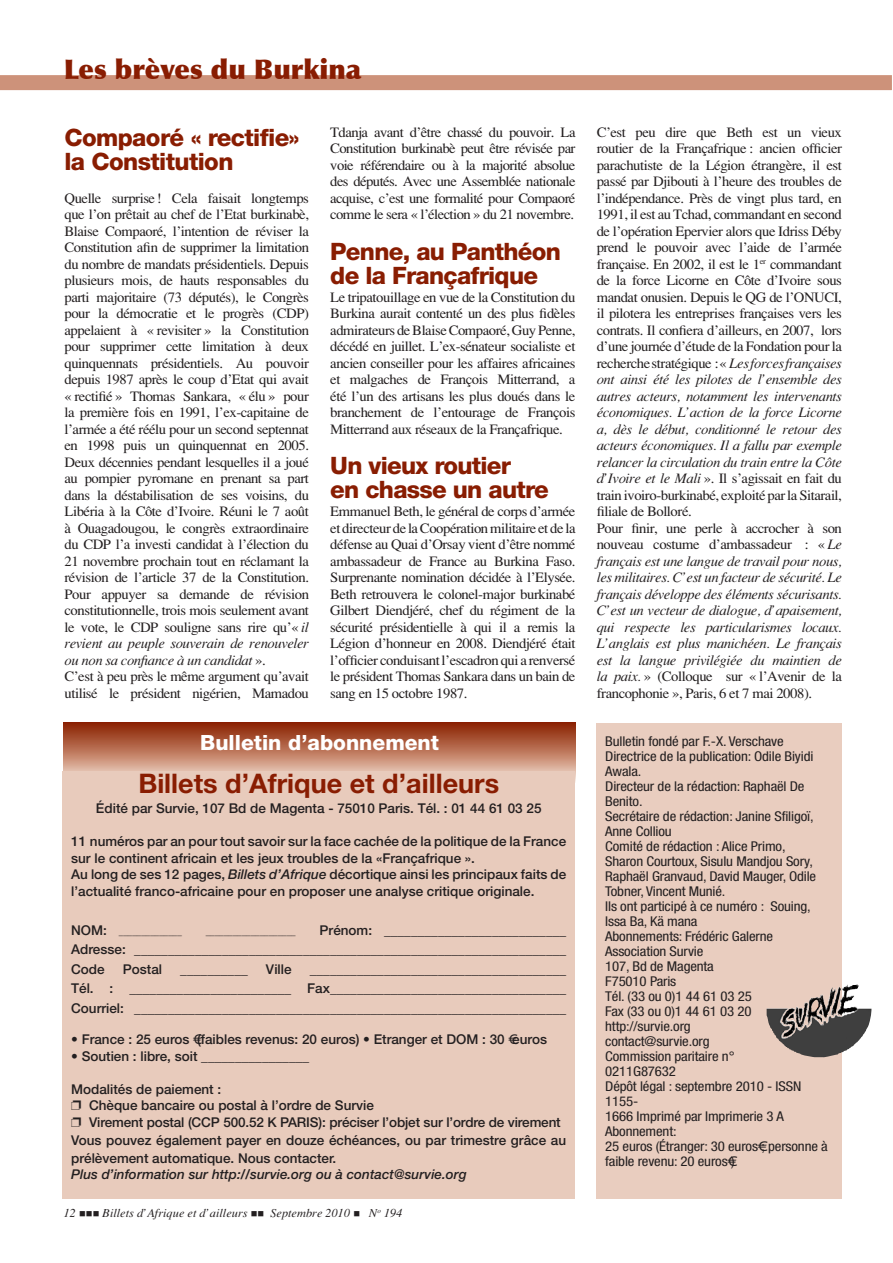
<style>
.page{position:relative;width:893px;height:1263px;background:#fff}
.page>*{position:absolute;margin:0;border:0;box-sizing:border-box;transform-origin:0 0}
.t1{font:700 27px "Helvetica Neue";color:#891d02}
.t2{font:900 27px "Optima";color:#891d02}
.t3{font:800 24px/24px "Helvetica Neue";letter-spacing:-.03em;color:#891d02}
.t4{font:800 21px "Helvetica Neue";color:#fff}
.t5{font:14.25px/16.5px "Tim Roma Fine";letter-spacing:-.03em;color:#231f20;text-align:justify}
.t6{font:14.25px/16.5px "Tim Ital Fine";letter-spacing:-.03em;color:#231f20;text-align:justify}
.t7{font:500 13.5px/16.5px "Helvetica Neue";color:#231f20}
.t8{font:condensed 13.5px/15px "Helvetica Neue";letter-spacing:-.01em;color:#231f20;scale:1.1 1}
.t9{font:italic 500 13.5px "Helvetica Neue";color:#231f20}
.t10{font:12px "Tim Ital Fine";color:#231f20}
.t11{font:500 9px "Helvetica Neue";color:#231f20}
.s1{font-family:"Tim Ital Fine"}
.s2{font-family:"Tim Roma Fine"}
.s3{font-style:italic}
.s4{font-size:13.5px}
</style>
<div class="page">
<div style="left:0;top:75px;width:892px;height:15px;background:#cd927a"></div>
<svg style="left:64px;top:723px;width:511px;height:48px;background:#b56b50"></svg>
<div style="left:597px;top:724px;width:245px;height:475px;background:#e9cdbf"></div>
<img style="left:767px;top:985px;width:104px;height:73px">
<div style="left:63px;top:771px;width:512px;height:428px;background:#e8cbbc"></div>
<svg style="left:811px;top:1000px;width:8px;height:12px"></svg>
<h1 class="t2" style="left:64px;top:53px;width:299px">Les brèves du Burkina</h1>
<h2 class="t3" style="left:64px;top:125px;width:236px">Compaoré « rectifie» la Constitution</h2>
<p class="t5" style="left:64px;top:189px;width:246px">Quelle surprise! Cela faisait longtemps que l’on prêtait au chef de l’Etat burkinabè, Blaise Compaoré, l’intention de réviser la Constitution afin de supprimer la limitation du nombre de mandats présidentiels. Depuis plusieurs mois, de hauts responsables du parti majoritaire (73 députés), le Congrès pour la démocratie et le progrès (CDP) appelaient à «revisiter» la Constitution pour supprimer cette limitation à deux quinquennats présidentiels. Au pouvoir depuis 1987 après le coup d’Etat qui avait «rectifié» Thomas Sankara, «élu» pour la première fois en 1991, l’ex-capitaine de l’armée a été réélu pour un second septennat en 1998 puis un quinquennat en 2005.<br>Deux décennies pendant lesquelles il a joué au pompier pyromane en prenant sa part dans la déstabilisation de ses voisins, du Libéria à la Côte d’Ivoire. Réuni le 7 août à Ouagadougou, le congrès extraordinaire du CDP l’a investi candidat à l’élection du 21 novembre prochain tout en réclamant la révision de l’article 37 de la Constitution.<br>Pour appuyer sa demande de révision constitutionnelle, trois mois seulement avant le vote, le CDP souligne sans rire qu’«<span class="s1">il</span></p>
<p class="t6" style="left:64px;top:635px;width:246px">revient au peuple souverain de renouveler ou non sa confiance à un candidat<span class="s2">».</span></p>
<p class="t5" style="left:64px;top:668px;width:246px">C’est à peu près le même argument qu’avait utilisé le président nigérien, Mamadou</p>
<p class="t5" style="left:330px;top:123px;width:247px">Tdanja avant d’être chassé du pouvoir. La Constitution burkinabè peut être révisée par voie référendaire ou à la majorité absolue des députés. Avec une Assemblée nationale acquise, c’est une formalité pour Compaoré comme le sera «l’élection» du 21 novembre.</p>
<h2 class="t3" style="left:330px;top:239px;width:232px">Penne, au Panthéon de la Françafrique</h2>
<p class="t5" style="left:330px;top:288px;width:247px">Le tripatouillage en vue de la Constitution du Burkina aurait contenté un des plus fidèles admirateurs de Blaise Compaoré, Guy Penne, décédé en juillet. L’ex-sénateur socialiste et ancien conseiller pour les affaires africaines et malgaches de François Mitterrand, a été l’un des artisans les plus doués dans le branchement de l’entourage de François Mitterrand aux réseaux de la Françafrique.</p>
<h2 class="t3" style="left:330px;top:453px;width:220px">Un vieux routier<br>en chasse un autre</h2>
<p class="t5" style="left:330px;top:503px;width:247px">Emmanuel Beth, le général de corps d’armée et directeur de la Coopération militaire et de la défense au Quai d’Orsay vient d’être nommé ambassadeur de France au Burkina Faso.<br>Surprenante nomination décidée à l’Elysée.<br>Beth retrouvera le colonel-major burkinabé Gilbert Diendjéré, chef du régiment de la sécurité présidentielle à qui il a remis la Légion d’honneur en 2008. Diendjéré était l’officier conduisant l’escadron qui a renversé le président Thomas Sankara dans un bain de sang en 15 octobre 1987.</p>
<p class="t5" style="left:597px;top:123px;width:247px">C’est peu dire que Beth est un vieux routier de la Françafrique: ancien officier parachutiste de la Légion étrangère, il est passé par Djibouti à l’heure des troubles de l’indépendance. Près de vingt plus tard, en 1991, il est au Tchad, commandant en second de l’opération Epervier alors que Idriss Déby prend le pouvoir avec l’aide de l’armée française. En 2002, il est le 1<sup>er</sup> commandant de la force Licorne en Côte d’Ivoire sous mandat onusien. Depuis le QG de l’ONUCI, il pilotera les entreprises françaises vers les contrats. Il confiera d’ailleurs, en 2007, lors d’une journée d’étude de la Fondation pour la recherche stratégique: «<span class="s1">Les forces françaises</span></p>
<p class="t6" style="left:597px;top:371px;width:247px">ont ainsi été les pilotes de l’ensemble des autres acteurs, notamment les intervenants économiques. L’action de la force Licorne a, dès le début, conditionné le retour des acteurs économiques. Il a fallu par exemple relancer la circulation du train entre la Côte</p>
<p class="t5" style="left:597px;top:470px;width:247px;text-align:left"><span class="s1">d’Ivoire et le Mali</span>». Il s’agissait en fait du train ivoiro-burkinabé, exploité par la Sitarail, filiale de Bolloré.<br>Pour finir, une perle à accrocher à son nouveau costume d’ambassadeur : «<span class="s1">Le</span></p>
<p class="t6" style="left:597px;top:552px;width:247px">français est une langue de travail pour nous, les militaires. C’est un facteur de sécurité. Le français développe des éléments sécurisants.<br>C’est un vecteur de dialogue, d’apaisement, qui respecte les particularismes locaux.<br>L’anglais est plus manichéen. Le français est la langue privilégiée du maintien de</p>
<p class="t5" style="left:597px;top:668px;width:247px"><span class="s1">la paix.</span>» (Colloque sur «l’Avenir de la francophonie», Paris, 6 et 7 mai 2008).</p>
<h3 class="t4" style="left:200px;top:729px;width:240px">Bulletin d’abonnement</h3>
<p class="t8" style="left:605px;top:733px;width:204px">Bulletin fondé par F.-X. Verschave<br>Directrice de la publication: Odile Biyidi<br>Awala.<br>Directeur de la rédaction: Raphaël De<br>Benito.<br>Secrétaire de rédaction: Janine Sfiligoï,<br>Anne Colliou<br>Comité de rédaction : Alice Primo,<br>Sharon Courtoux, Sisulu Mandjou Sory,<br>Raphaël Granvaud, David Mauger, Odile<br>Tobner, Vincent Munié.<br>Ils ont participé à ce numéro : Souing,<br>Issa Ba, Kä mana<br>Abonnements: Frédéric Galerne<br>Association Survie<br>107, Bd de Magenta<br>F75010 Paris<br>Tél. (33 ou 0)1 44 61 03 25<br>Fax (33 ou 0)1 44 61 03 20 http://survie.org<br>contact@survie.org<br>Commission paritaire n°<br>0211G87632<br>Dépôt légal : septembre 2010 - ISSN<br>1155-<br>1666 Imprimé par Imprimerie 3 A<br>Abonnement:<br>25 euros (Étranger: 30 euros€; personne à faible revenu: 20 euros€)</p>
<h1 class="t1" style="left:138px;top:766px;width:362px">Billets d’Afrique et d’ailleurs</h1>
<p class="t7" style="left:96px;top:800px;width:447px">Édité par Survie, 107 Bd de Magenta - 75010 Paris. Tél. : 01 44 61 03 25</p>
<p class="t7" style="left:71px;top:833px;width:497px">11 numéros par an pour tout savoir sur la face cachée de la politique de la France sur le continent africain et les jeux troubles de la «Françafrique ».<br>Au long de ses 12 pages, <span class="s3">Billets d’Afrique</span> décortique ainsi les principaux faits de l’actualité franco-africaine pour en proposer une analyse critique originale.</p>
<p class="t11" style="left:71px;top:926px;width:112px"><span class="s4">NOM:</span> ______________</p>
<p class="t11" style="left:206px;top:926px;width:91px">____________________</p>
<p class="t7" style="left:71px;top:920px;width:497px;line-height:19.5px;text-align:justify;text-indent:248px">Prénom: ___________________________ Adresse: ________________________________________________________________ Code</p>
<p class="t7" style="left:266px;top:960px;width:27px">Ville</p>
<p class="t7" style="left:71px;top:959px;width:497px;line-height:19.5px;text-align:justify;text-indent:239px">______________________________________ Tél. : ________________________ Fax___________________________________ Courriel: ________________________________________________________________</p>
<p class="t7" style="left:71px;top:1031px;width:477px">• France : 25 euros €(faibles revenus: 20 euros) • Etranger et DOM : 30 €euros</p>
<p class="t7" style="left:71px;top:1047px;width:240px">• Soutien : libre, soit ________________</p>
<p class="t7" style="left:71px;top:1080px;width:491px">Modalités de paiement :<br>❐ Chèque bancaire ou postal à l’ordre de Survie<br>❐ Virement postal (CCP 500.52 K PARIS): préciser l’objet sur l’ordre de virement</p>
<p class="t7" style="left:71px;top:1131px;width:496px;line-height:18px">Vous pouvez également payer en douze échéances, ou par trimestre grâce au prélèvement automatique. Nous contacter.</p>
<p class="t9" style="left:71px;top:1166px;width:397px">Plus d’information sur http://survie.org ou à contact@survie.org</p>
<p class="t7" style="left:123px;top:960px;width:41px">Postal</p>
<p class="t7" style="left:180px;top:960px;width:69px">__________</p>
<p class="t10" style="left:64px;top:1206px;width:340px">12 ■■■ Billets d’Afrique et d’ailleurs ■■ Septembre 2010 ■ N<sup>o</sup> 194</p>
</div>
